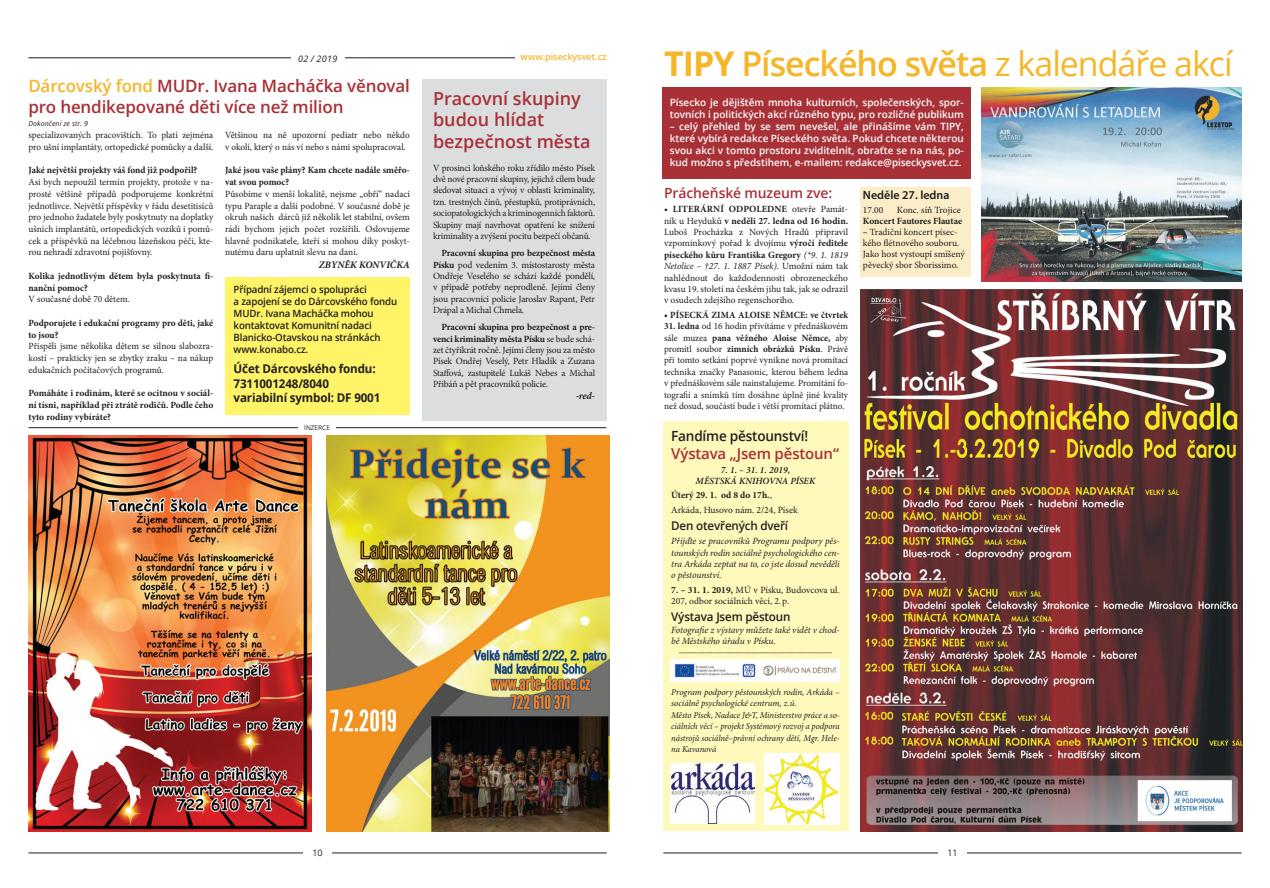
<style>
.page{position:relative;width:1270px;height:888px;background:#fff}
.page>*{position:absolute;margin:0;border:0;box-sizing:border-box;transform-origin:0 0}
.t1{font:600 34px "Open Sans";letter-spacing:-.03em;color:#f6b62a}
.t2{font:600 18px/21.6px "Open Sans";color:#a83137}
.t3{font:600 17px/20.4px "Open Sans";letter-spacing:-.01em;color:#a83137}
.t4{font:600 15px "Open Sans";letter-spacing:-.01em;color:#a83137}
.t5{font:600 14px "Open Sans";letter-spacing:-.01em;color:#a83137}
.t6{font:600 14px "Open Sans";letter-spacing:-.015em;color:#231f20}
.t7{font:700 12px/14.4px "Open Sans";letter-spacing:-.015em;color:#231f20}
.t8{font:600 12px "Open Sans";letter-spacing:-.015em;color:#231f20}
.t9{font:600 12px "Myriad Pro";color:#231f20}
.t10{font:600 10px/12px "Open Sans";color:#fff}
.t11{font:600 10px/12px "Open Sans";letter-spacing:-.015em;color:#231f20}
.t12{font:italic 700 10px "Minion Pro";color:#231f20}
.t13{font:9.5px/11.4px "Minion Pro";letter-spacing:-.005em;color:#231f20;text-align:justify}
.t14{font:700 9.5px/11.7px "Minion Pro";color:#231f20}
.t15{font:italic 9.5px/11.4px "Minion Pro";letter-spacing:-.005em;color:#231f20;text-align:justify}
.t16{font:italic 600 9.5px/11.4px "Minion Pro";color:#231f20;text-align:center}
.t17{font:italic 9px/11.4px "Minion Pro";letter-spacing:-.01em;color:#231f20}
.t18{font:9px "Minion Pro";color:#231f20}
.t19{font:600 9px "Open Sans";color:#f6b62a}
.t20{font:italic 9px "Open Sans";letter-spacing:.04em;color:#231f20}
.t21{font:9px "Open Sans";color:#231f20}
.t22{font:italic 7px "Open Sans";letter-spacing:.01em;color:#231f20}
.t23{font:6.5px "Open Sans";color:#231f20}
.s1{color:#f6b62a}
.s2{font-weight:700}
.s3{font-weight:400}
.s4{font-style:italic}
</style>
<div class="page">
<hr style="left:28px;top:58px;width:564px;height:1px;background:#231f20">
<hr style="left:28px;top:852px;width:579px;height:1px;background:#231f20">
<div style="left:515px;top:48px;width:91px;height:16px;background:#fff"></div>
<div style="left:303px;top:844px;width:29px;height:16px;background:#fff"></div>
<div style="left:291px;top:53px;width:53px;height:10px;background:#fff"></div>
<img style="left:28px;top:435px;width:284px;height:396px">
<div style="left:422px;top:79px;width:184px;height:341px;background:#dcdddf"></div>
<hr style="left:29px;top:427px;width:577px;height:1px;background:#231f20">
<div style="left:299px;top:423px;width:37px;height:8px;background:#fff"></div>
<img style="left:326px;top:435px;width:283px;height:396px">
<div style="left:225px;top:277px;width:185px;height:137px;background:#fff468"></div>
<hr style="left:663px;top:852px;width:579px;height:1px;background:#231f20">
<div style="left:663px;top:87px;width:308px;height:91px;background:#a83137"></div>
<div style="left:938px;top:844px;width:29px;height:16px;background:#fff"></div>
<div style="left:663px;top:421px;width:185px;height:410px;background:#fff9bc"></div>
<img style="left:671px;top:763px;width:84px;height:60px">
<img style="left:765px;top:753px;width:74px;height:70px">
<img style="left:671px;top:659px;width:168px;height:22px">
<img style="left:861px;top:289px;width:381px;height:542px">
<img style="left:982px;top:87px;width:260px;height:195px">
<div style="left:860px;top:187px;width:111px;height:89px;background:#fbedc7"></div>
<p class="t20" style="left:298px;top:52px;width:41px">02 / 2019</p>
<h3 class="t3" style="left:28px;top:76px;width:383px"><span class="s1">Dárcovský fond</span> MuDr. ivana Macháčka věnoval pro hendikepované děti více než milion</h3>
<p class="t13" style="left:29px;top:129px;width:186px;line-height:11.7px">specializovaných pracovištích. To platí zejména pro ušní implantáty, ortopedické pomůcky a další.</p>
<p class="t14" style="left:29px;top:164px;width:170px">Jaké největší projekty váš fond již podpořil?</p>
<p class="t13" style="left:29px;top:176px;width:186px;line-height:11.7px">Asi bych nepoužil termín projekty, protože v na&shy;prosté většině případů podporujeme konkrétní jednotlivce. Největší příspěvky v řádu desetitisíců pro jednoho žadatele byly poskytnuty na doplatky ušních implantátů, ortopedických vozíků i pomů&shy;cek a příspěvků na léčebnou lázeňskou péči, kte&shy;rou nehradí zdravotní pojišťovny.</p>
<p class="t14" style="left:29px;top:270px;width:186px">Kolika jednotlivým dětem byla poskytnuta fi&shy;nanční pomoc?</p>
<p class="t13" style="left:29px;top:293px;width:103px">V současné době 70 dětem.</p>
<p class="t14" style="left:29px;top:317px;width:186px">Podporujete i edukační programy pro děti, jaké to jsou?</p>
<p class="t13" style="left:29px;top:340px;width:186px;line-height:11.7px">Přispěli jsme několika dětem se silnou slabozra&shy;kostí – prakticky jen se zbytky zraku – na nákup edukačních počítačových programů.</p>
<p class="t14" style="left:29px;top:387px;width:186px;text-align:justify">Pomáháte i rodinám, které se ocitnou v sociál&shy;ní tísni, například při ztrátě rodičů. Podle čeho tyto rodiny vybíráte?</p>
<p class="t22" style="left:29px;top:118px;width:61px">Dokončení ze str. 9</p>
<p class="t13" style="left:225px;top:129px;width:186px;line-height:11.7px">Většinou na ně upozorní pediatr nebo někdo v okolí, který o nás ví nebo s námi spolupracoval.</p>
<p class="t14" style="left:225px;top:164px;width:186px">Jaké jsou vaše plány? Kam chcete nadále směřo&shy;vat svou pomoc?</p>
<p class="t13" style="left:225px;top:188px;width:186px;line-height:11.7px">Působíme v menší lokalitě, nejsme „obří“ nadací typu Paraple a další podobné. V současné době je okruh našich dárců již několik let stabilní, ovšem rádi bychom jejich počet rozšířili. Oslovujeme hlavně podnikatele, kteří si mohou díky poskyt&shy;nutému daru uplatnit slevu na dani.</p>
<p class="t12" style="left:319px;top:257px;width:93px">ZBYNĚK KONVIČKA</p>
<p class="t11" style="left:234px;top:283px;width:165px">Případní zájemci o spolupráci<br>a zapojení se do Dárcovského fondu<br>MuDr. ivana Macháčka mohou kontaktovat Komunitní nadaci<br>Blanicko-Otavskou na stránkách www.konabo.cz.</p>
<p class="t7" style="left:234px;top:361px;width:148px">Účet Dárcovského fondu:<br>7311001248/8040 variabilní symbol: DF 9001</p>
<p class="t23" style="left:304px;top:423px;width:27px">Inzerce</p>
<p class="t19" style="left:521px;top:50px;width:87px">www.piseckysvet.cz</p>
<h2 class="t2" style="left:433px;top:87px;width:159px">Pracovní skupiny budou hlídat bezpečnost města</h2>
<p class="t13" style="left:433px;top:162px;width:164px">V prosinci loňského roku zřídilo město Písek dvě nové pracovní skupiny, jejichž cílem bude sledovat situaci a vývoj v oblasti kriminality, tzn. trestných činů, přestupků, protiprávních, sociopatologických a kriminogenních faktorů.<br>Skupiny mají navrhovat opatření ke snížení kriminality a zvýšení pocitu bezpečí občanů.</p>
<p class="t13" style="left:433px;top:247px;width:164px;text-indent:9px"><span class="s2">Pracovní skupina pro bezpečnost města Písku</span> pod vedením 3. místostarosty města Ondřeje Veselého se schází každé pondělí, v případě potřeby neprodleně. Jejími členy jsou pracovníci policie Jaroslav Rapant, Petr Drápal a Michal Chmela.</p>
<p class="t13" style="left:433px;top:321px;width:164px;text-indent:9px"><span class="s2">Pracovní skupina pro bezpečnost a pre&shy;venci kriminality města Písku</span> se bude schá&shy;zet čtyřikrát ročně. Jejími členy jsou za město Písek Ondřej Veselý, Petr Hladík a Zuzana Staffová, zastupitelé Lukáš Nebes a Michal Přibáň a pět pracovníků policie.</p>
<p class="t12" style="left:576px;top:389px;width:21px">-RED-</p>
<p class="t21" style="left:312px;top:846px;width:12px">10</p>
<h1 class="t1" style="left:664px;top:40px;width:570px"><span class="s2">TIPY</span> Píseckého světa <span class="s3">z kalendáře akcí</span></h1>
<p class="t10" style="left:670px;top:96px;width:295px">Písecko je dějištěm mnoha kulturních, společenských, spor&shy;tovních i politických akcí různého typu, pro rozličné publikum</p>
<p class="t10" style="left:670px;top:120px;width:295px;text-align:justify">– celý přehled by se sem nevešel, ale přinášíme vám TiPY, které vybírá redakce Píseckého světa. Pokud chcete některou svou akci v tomto prostoru zviditelnit, obraťte se na nás, po&shy;kud možno s předstihem, e-mailem: redakce@piseckysvet.cz.</p>
<h3 class="t5" style="left:664px;top:183px;width:170px">Prácheňské muzeum zve:</h3>
<p class="t13" style="left:664px;top:203px;width:186px"><span class="s2">• LITERÁRNÍ ODPOLEDNE</span> otevře Památ&shy;ník u Heyduků <span class="s2">v neděli 27. ledna od 16 hodin.<br></span>Luboš Procházka z Nových Hradů připravil vzpomínkový pořad k dvojímu <span class="s2">výročí ředitele píseckého kůru Františka Gregory</span> <span class="s4">(*9. 1. 1819<br>Netolice – †27. 1. 1887 Písek)</span>. Umožní nám tak nahlédnout do každodennosti obrozeneckého kvasu 19. století na českém jihu tak, jak se odrazil v osudech zdejšího regenschoriho.</p>
<p class="t14" style="left:664px;top:308px;width:186px">• PÍSECKÁ ZIMA ALOISE NĚMCE: ve čtvrtek</p>
<p class="t13" style="left:664px;top:320px;width:186px"><span class="s2">31. ledna</span> od 16 hodin přivítáme v přednáškovém sále muzea <span class="s2">pana věžného Aloise Němce,</span> aby promítl soubor <span class="s2">zimních obrázků Písku</span>. Právě při tomto setkání poprvé vynikne nová promítací technika značky Panasonic, kterou během ledna v přednáškovém sále nainstalujeme. Promítání fo&shy;tografií a snímků tím dosáhne úplně jiné kvality než dosud, součástí bude i větší promítací plátno.</p>
<h3 class="t6" style="left:671px;top:425px;width:138px">Fandíme pěstounství!</h3>
<h3 class="t4" style="left:671px;top:442px;width:169px">Výstava „Jsem pěstoun“</h3>
<p class="t16" style="left:696px;top:464px;width:121px">7. 1. – 31. 1. 2019,<br>MĚSTSKÁ KNIHOVNA PÍSEK</p>
<p class="t13" style="left:671px;top:488px;width:128px;line-height:14.2px"><span class="s2">Úterý 29. 1. od 8 do 17h.</span>,<br>Arkáda, Husovo nám. 2/24, Písek</p>
<p class="t8" style="left:671px;top:517px;width:118px">Den otevřených dveří</p>
<p class="t15" style="left:671px;top:535px;width:170px">Přijďte se pracovníků Programu podpory pěs&shy;tounských rodin sociálně psychologického cen&shy;tra Arkáda zeptat na to, co jste dosud nevěděli o pěstounství.</p>
<p class="t13" style="left:671px;top:583px;width:170px"><span class="s2">7. – 31. 1. 2019,</span> MÚ v Písku, Budovcova ul.<br>207, odbor sociálních věcí, 2. p.</p>
<p class="t8" style="left:671px;top:608px;width:121px">Výstava Jsem pěstoun</p>
<p class="t15" style="left:671px;top:623px;width:170px">Fotografie z výstavy můžete také vidět v chod&shy;bě Městského úřadu v Písku.</p>
<p class="t18" style="left:679px;top:643px;width:154px">__________________________________</p>
<p class="t17" style="left:671px;top:686px;width:170px">Program podpory pěstounských rodin, Arkáda – sociálně psychologické centrum, z.ú.<br>Město Písek, Nadace J&amp;T, Ministerstvo práce a so&shy;ciálních věcí – projekt Systémový rozvoj a podpora nástrojů sociálně–právní ochrany dětí, Mgr. Hele&shy;na Kavanová</p>
<p class="t9" style="left:863px;top:187px;width:88px">Neděle 27. ledna</p>
<p class="t13" style="left:863px;top:204px;width:22px">17.00</p>
<p class="t13" style="left:897px;top:204px;width:65px">Konc. síň Trojice</p>
<p class="t14" style="left:863px;top:215px;width:101px">Koncert Fautores Flautae</p>
<p class="t13" style="left:863px;top:226px;width:103px;line-height:11px;text-align:left"><span class="s2">–</span> Tradiční koncert písec&shy;kého flétnového souboru.<br>Jako host vystoupí smíšený pěvecký sbor Sborissimo.</p>
<p class="t21" style="left:947px;top:846px;width:12px">11</p>
</div>
